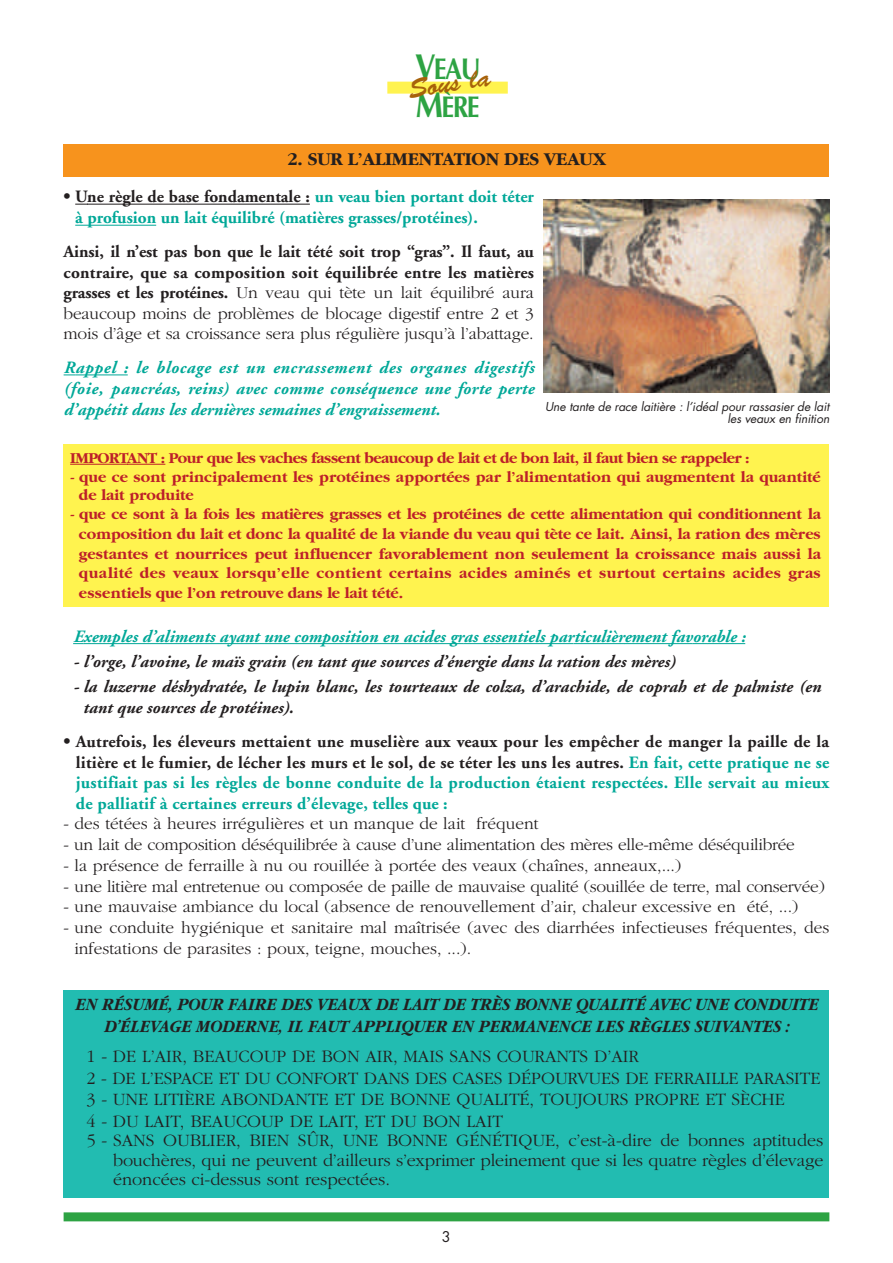
<style>
.page{position:relative;width:893px;height:1263px;background:#fff}
.page>*{position:absolute;margin:0;border:0;box-sizing:border-box;transform-origin:0 0}
.t1{font:700 30px/37.5px "Optima";letter-spacing:-.055em;color:#2da343;scale:.85 1}
.t2{font:27px "Brush Script";color:#a7620b}
.t3{font:700 18.75px "Garamond";letter-spacing:-.005em;color:#231f20}
.t4{font:300 18px/21.6px "Garamond";color:#231f20}
.t5{font:italic 700 18px/21.6px "Garamond";color:#231f20;text-align:center;scale:.9 1}
.t6{font:300 17.25px/20.5px "Garamond";color:#231f20;text-align:justify}
.t7{font:700 17.25px/20.9px "Adobe Garamond";color:#00a898}
.t8{font:italic 700 17.25px/20.7px "Adobe Garamond";color:#00a898;text-align:justify}
.t9{font:italic 700 17.25px/20.7px "Adobe Garamond";color:#231f20}
.t10{font:700 17.25px/20.7px "Adobe Garamond";letter-spacing:.015em;color:#231f20}
.t11{font:700 15.75px/19.6px "Garamond";color:#bd1f29}
.t12{font:700 15.75px "Garamond";letter-spacing:-.03em;color:#bd1f29}
.t13{font:italic 14.4px "Futura";color:#231f20}
.t14{font:italic 12px/12px "Futura";letter-spacing:-.005em;color:#231f20;text-align:right}
.s1{font-size:36px}
.s2{font-size:18px;color:#231f20}
.s3{color:#231f20}
.s4{font-family:"Adobe Garamond";font-weight:700}
</style>
<div class="page">
<div style="left:64px;top:444px;width:765px;height:162px;background:#fff34f"></div>
<svg style="left:75px;top:204px;width:12px;height:1px"></svg>
<hr style="left:87px;top:204px;width:223px;height:1px;background:#231f20">
<svg style="left:75px;top:225px;width:28px;height:1px"></svg>
<hr style="left:103px;top:225px;width:53px;height:1px;background:#00a898">
<hr style="left:75px;top:374px;width:53px;height:1px;background:#00a898">
<hr style="left:70px;top:464px;width:49px;height:1px;background:#bd1f29">
<hr style="left:127px;top:464px;width:38px;height:1px;background:#bd1f29">
<svg style="left:73px;top:643px;width:18px;height:1px"></svg>
<hr style="left:91px;top:643px;width:60px;height:1px;background:#00a898">
<hr style="left:151px;top:643px;width:312px;height:1px;background:#00a898">
<hr style="left:463px;top:643px;width:110px;height:1px;background:#00a898">
<hr style="left:573px;top:643px;width:51px;height:1px;background:#00a898">
<hr style="left:624px;top:643px;width:68px;height:1px;background:#00a898">
<svg style="left:692px;top:643px;width:15px;height:1px"></svg>
<hr style="left:707px;top:643px;width:38px;height:1px;background:#00a898">
<div style="left:387px;top:82px;width:121px;height:12px;background:#fff34f"></div>
<div style="left:64px;top:1212px;width:765px;height:9px;background:#2da343"></div>
<img style="left:543px;top:199px;width:286px;height:194px">
<div style="left:64px;top:990px;width:765px;height:208px;background:#22bcb1"></div>
<div style="left:64px;top:145px;width:765px;height:32px;background:#f7931d"></div>
<h1 class="t1" style="left:415px;top:53px;width:79px"><span class="s1">V</span>EAU<br><span class="s1">M</span>ÈRE</h1>
<h2 class="t2" style="left:407px;top:82px;width:84px;rotate:-9deg">Sous la</h2>
<p class="t3" style="left:287px;top:152px;width:320px">2. SUR L’ALIMENTATION DES VEAUX</p>
<p class="t7" style="left:75px;top:188px;width:460px;text-indent:-12px"><span class="s2">•</span> <span class="s3">Une règle de base fondamentale :</span> un veau bien portant doit téter à profusion un lait équilibré (matières grasses/protéines).</p>
<p class="t10" style="left:64px;top:243px;width:472px">Ainsi, il n’est pas bon que le lait tété soit trop “gras”. Il faut, au contraire, que sa composition soit équilibrée entre les matières</p>
<p class="t6" style="left:64px;top:284px;width:472px"><span class="s4">grasses et les protéines.</span> Un veau qui tète un lait équilibré aura beaucoup moins de problèmes de blocage digestif entre 2 et 3 mois d’âge et sa croissance sera plus régulière jusqu’à l’abattage.</p>
<p class="t8" style="left:64px;top:359px;width:472px">Rappel : le blocage est un encrassement des organes digestifs (foie, pancréas, reins) avec comme conséquence une forte perte d’appétit dans les dernières semaines d’engraissement.</p>
<p class="t12" style="left:70px;top:451px;width:681px">IMPORTANT : Pour que les vaches fassent beaucoup de lait et de bon lait, il faut bien se rappeler :</p>
<p class="t11" style="left:79px;top:468px;width:743px;line-height:18.9px;text-indent:-9px">- que ce sont principalement les protéines apportées par l’alimentation qui augmentent la quantité de lait produite</p>
<p class="t11" style="left:79px;top:506px;width:743px;text-align:justify;text-indent:-9px">- que ce sont à la fois les matières grasses et les protéines de cette alimentation qui conditionnent la composition du lait et donc la qualité de la viande du veau qui tète ce lait. Ainsi, la ration des mères gestantes et nourrices peut influencer favorablement non seulement la croissance mais aussi la qualité des veaux lorsqu’elle contient certains acides aminés et surtout certains acides gras essentiels que l’on retrouve dans le lait tété.</p>
<p class="t8" style="left:73px;top:627px;width:673px">Exemples d’aliments ayant une composition en acides gras essentiels particulièrement favorable :</p>
<p class="t9" style="left:73px;top:652px;width:603px">- l’orge, l’avoine, le maïs grain (en tant que sources d’énergie dans la ration des mères)</p>
<p class="t9" style="left:83px;top:677px;width:739px;text-indent:-10px">- la luzerne déshydratée, le lupin blanc, les tourteaux de colza, d’arachide, de coprah et de palmiste (en tant que sources de protéines).</p>
<p class="t7" style="left:76px;top:732px;width:755px;text-align:justify;text-indent:-12px"><span class="s2">•</span> <span class="s3">Autrefois, les éleveurs mettaient une muselière aux veaux pour les empêcher de manger la paille de la litière et le fumier, de lécher les murs et le sol, de se téter les uns les autres.</span> En fait, cette pratique ne se justifiait pas si les règles de bonne conduite de la production étaient respectées. Elle servait au mieux de palliatif à certaines erreurs d’élevage, telles que :</p>
<p class="t6" style="left:64px;top:815px;width:476px">- des tétées à heures irrégulières et un manque de lait fréquent</p>
<p class="t6" style="left:64px;top:836px;width:732px">- un lait de composition déséquilibrée à cause d’une alimentation des mères elle-même déséquilibrée</p>
<p class="t6" style="left:64px;top:857px;width:619px">- la présence de ferraille à nu ou rouillée à portée des veaux (chaînes, anneaux,...)</p>
<p class="t6" style="left:64px;top:877px;width:762px">- une litière mal entretenue ou composée de paille de mauvaise qualité (souillée de terre, mal conservée)</p>
<p class="t6" style="left:64px;top:898px;width:736px">- une mauvaise ambiance du local (absence de renouvellement d’air, chaleur excessive en été, ...)</p>
<p class="t6" style="left:74px;top:919px;width:756px;text-indent:-11px">- une conduite hygiénique et sanitaire mal maîtrisée (avec des diarrhées infectieuses fréquentes, des infestations de parasites : poux, teigne, mouches, ...).</p>
<p class="t14" style="left:545px;top:402px;width:286px">Une tante de race laitière : l’idéal pour rassasier de lait les veaux en finition</p>
<p class="t5" style="left:75px;top:995px;width:827px">EN RÉSUMÉ, POUR FAIRE DES VEAUX DE LAIT DE TRÈS BONNE QUALITÉ AVEC UNE CONDUITE<br>D’ÉLEVAGE MODERNE, IL FAUT APPLIQUER EN PERMANENCE LES RÈGLES SUIVANTES :</p>
<p class="t4" style="left:87px;top:1047px;width:735px">1 - DE L’AIR, BEAUCOUP DE BON AIR, MAIS SANS COURANTS D’AIR<br>2 - DE L’ESPACE ET DU CONFORT DANS DES CASES DÉPOURVUES DE FERRAILLE PARASITE 3 - UNE LITIÈRE ABONDANTE ET DE BONNE QUALITÉ, TOUJOURS PROPRE ET SÈCHE<br>4 - DU LAIT, BEAUCOUP DE LAIT, ET DU BON LAIT</p>
<p class="t4" style="left:113px;top:1132px;width:711px;line-height:19.5px;text-align:justify;text-indent:-26px">5 - SANS OUBLIER, BIEN SÛR, UNE BONNE GÉNÉTIQUE, c’est-à-dire de bonnes aptitudes bouchères, qui ne peuvent d’ailleurs s’exprimer pleinement que si les quatre règles d’élevage énoncées ci-dessus sont respectées.</p>
<p class="t13" style="left:442px;top:1230px;width:13px">3</p>
</div>
